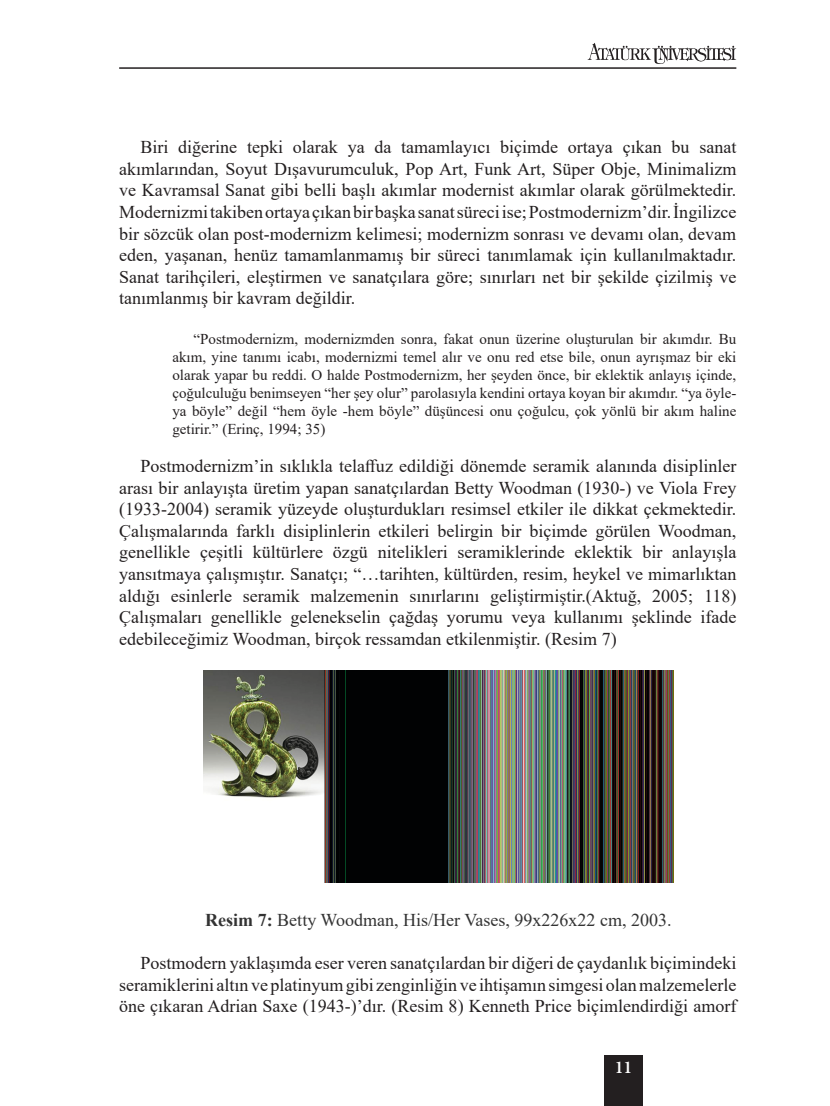
<style>
.page{position:relative;width:830px;height:1106px;background:#fff}
.page>*{position:absolute;margin:0;border:0;box-sizing:border-box;transform-origin:0 0}
.t1{font:18px/21.6px "Times New Roman";color:#231f20;text-align:justify}
.Normal__Web{font:18px "Times New Roman";color:#333}
.t2{font:600 18px "Minion Pro";color:#fff}
.t3{font:15px/18px "Times New Roman";color:#231f20;text-align:justify}
.s1{font-weight:700}
</style>
<div class="page">
<hr style="left:119px;top:67px;width:617px;height:2px;background:#231f20">
<div style="left:604px;top:1054px;width:38px;height:52px;background:#231f20"></div>
<svg style="left:587px;top:43px;width:149px;height:21px"></svg>
<img style="left:203px;top:670px;width:470px;height:212px">
<p class="t1" style="left:119px;top:136px;width:618px;text-indent:21px">Biri diğerine tepki olarak ya da tamamlayıcı biçimde ortaya çıkan bu sanat akımlarından, Soyut Dışavurumculuk, Pop Art, Funk Art, Süper Obje, Minimalizm ve Kavramsal Sanat gibi belli başlı akımlar modernist akımlar olarak görülmektedir.<br>Modernizmi takiben ortaya çıkan bir başka sanat süreci ise; Postmodernizm’dir. İngilizce bir sözcük olan post-modernizm kelimesi; modernizm sonrası ve devamı olan, devam eden, yaşanan, henüz tamamlanmamış bir süreci tanımlamak için kullanılmaktadır.<br>Sanat tarihçileri, eleştirmen ve sanatçılara göre; sınırları net bir şekilde çizilmiş ve tanımlanmış bir kavram değildir.</p>
<p class="t3" style="left:172px;top:329px;width:565px;text-indent:21px">“Postmodernizm, modernizmden sonra, fakat onun üzerine oluşturulan bir akımdır. Bu akım, yine tanımı icabı, modernizmi temel alır ve onu red etse bile, onun ayrışmaz bir eki olarak yapar bu reddi. O halde Postmodernizm, her şeyden önce, bir eklektik anlayış içinde, çoğulculuğu benimseyen “her şey olur” parolasıyla kendini ortaya koyan bir akımdır. “ya öyle&shy;ya böyle” değil “hem öyle -hem böyle” düşüncesi onu çoğulcu, çok yönlü bir akım haline getirir.” (Erinç, 1994; 35)</p>
<p class="t1" style="left:119px;top:454px;width:618px;text-indent:21px">Postmodernizm’in sıklıkla telaffuz edildiği dönemde seramik alanında disiplinler arası bir anlayışta üretim yapan sanatçılardan Betty Woodman (1930-) ve Viola Frey (1933-2004) seramik yüzeyde oluşturdukları resimsel etkiler ile dikkat çekmektedir.<br>Çalışmalarında farklı disiplinlerin etkileri belirgin bir biçimde görülen Woodman, genellikle çeşitli kültürlere özgü nitelikleri seramiklerinde eklektik bir anlayışla yansıtmaya çalışmıştır. Sanatçı; “…tarihten, kültürden, resim, heykel ve mimarlıktan aldığı esinlerle seramik malzemenin sınırlarını geliştirmiştir.(Aktuğ, 2005; 118)<br>Çalışmaları genellikle gelenekselin çağdaş yorumu veya kullanımı şeklinde ifade edebileceğimiz Woodman, birçok ressamdan etkilenmiştir. (Resim 7)</p>
<p class="Normal__Web" style="left:205px;top:907px;width:467px"><span class="s1">Resim 7:</span> Betty Woodman, His/Her Vases, 99x226x22 cm, 2003.</p>
<p class="t1" style="left:119px;top:951px;width:618px;text-indent:21px">Postmodern yaklaşımda eser veren sanatçılardan bir diğeri de çaydanlık biçimindeki seramiklerini altın ve platinyum gibi zenginliğin ve ihtişamın simgesi olan malzemelerle öne çıkaran Adrian Saxe (1943-)’dır. (Resim 8) Kenneth Price biçimlendirdiği amorf</p>
<p class="t2" style="left:614px;top:1054px;width:19px">11</p>
</div>
